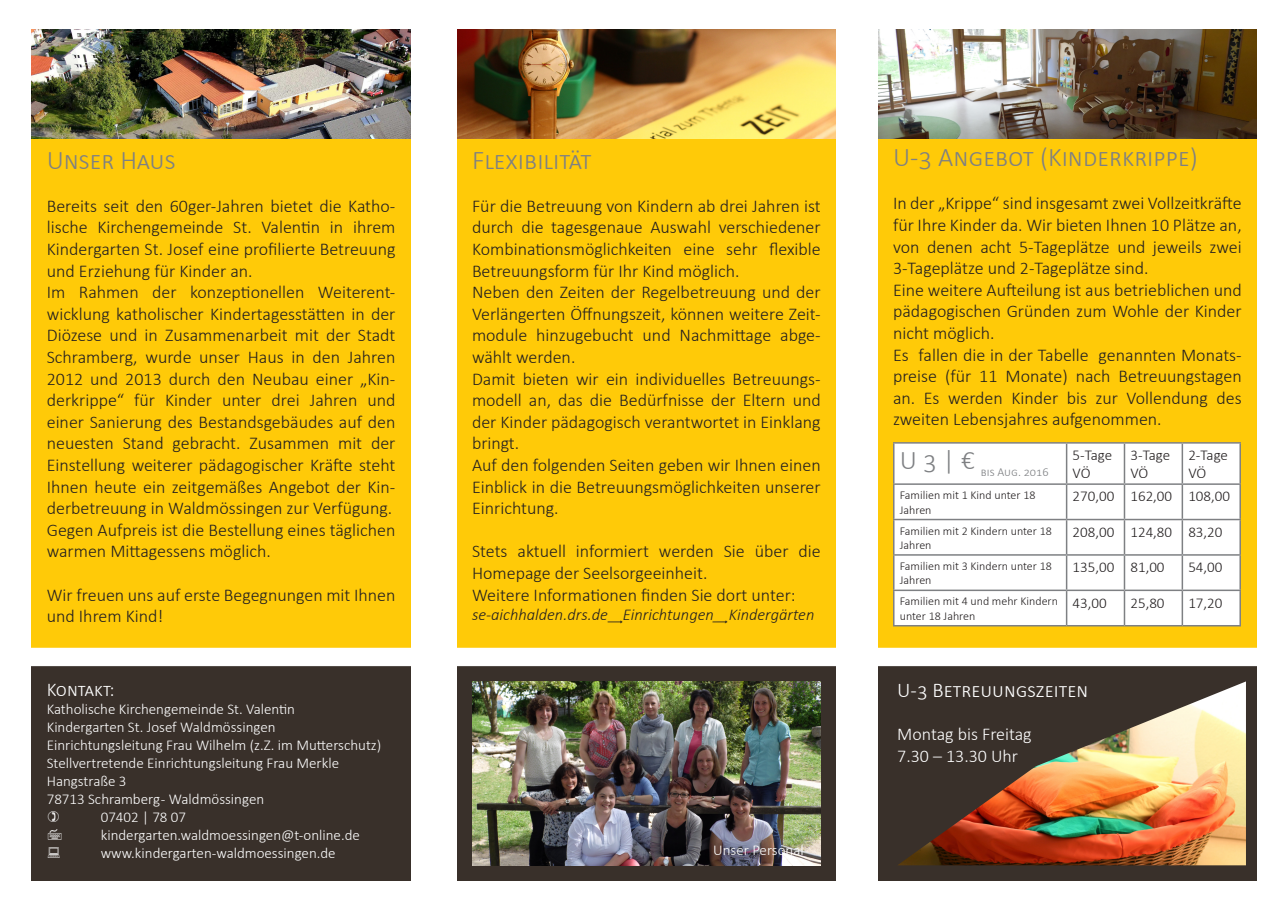
<style>
.page{position:relative;width:1280px;height:910px;background:#fff}
.page>*{position:absolute;margin:0;border:0;box-sizing:border-box;transform-origin:0 0}
.t1{font:300 27px "Calibri";color:#7e8083}
.t2{font:300 21px "Calibri";color:#fff}
.t3{font:300 19.5px "Calibri";color:#fff}
.t4{font:300 18px/21.6px "Calibri";color:#231f20}
.t5{font:300 18px/21.6px "Calibri";color:#fff}
.t6{font:italic 300 16.5px "Calibri";color:#231f20}
.t7{font:300 15px "Calibri";color:#fff}
.t8{font:300 15px/18px "Calibri";color:#231f20}
.t9{font:300 12.3px "Calibri";color:#7e8083}
.t10{font:300 12px/14.4px "Calibri";color:#231f20}
.s1{font-style:normal}
</style>
<div class="page">
<img style="left:32px;top:138px;width:378px;height:742px">
<img style="left:457px;top:138px;width:379px;height:742px">
<img style="left:878px;top:138px;width:378px;height:742px">
<svg style="left:894px;top:444px;width:345px;height:181px"></svg>
<hr style="left:893px;top:442px;width:173px;height:2px;background:#7e8083">
<hr style="left:893px;top:444px;width:1px;height:39px;background:#7e8083">
<hr style="left:1066px;top:442px;width:58px;height:2px;background:#7e8083">
<hr style="left:1066px;top:444px;width:1px;height:39px;background:#7e8083">
<hr style="left:1124px;top:442px;width:58px;height:2px;background:#7e8083">
<hr style="left:1124px;top:444px;width:1px;height:39px;background:#7e8083">
<hr style="left:1182px;top:442px;width:59px;height:2px;background:#7e8083">
<hr style="left:1181px;top:444px;width:2px;height:39px;background:#7e8083">
<hr style="left:1239px;top:444px;width:2px;height:39px;background:#7e8083">
<hr style="left:893px;top:483px;width:173px;height:2px;background:#7e8083">
<hr style="left:893px;top:485px;width:1px;height:34px;background:#7e8083">
<hr style="left:1066px;top:483px;width:58px;height:2px;background:#7e8083">
<hr style="left:1066px;top:485px;width:1px;height:34px;background:#7e8083">
<hr style="left:1124px;top:483px;width:58px;height:2px;background:#7e8083">
<hr style="left:1124px;top:485px;width:1px;height:34px;background:#7e8083">
<hr style="left:1182px;top:483px;width:59px;height:2px;background:#7e8083">
<hr style="left:1181px;top:485px;width:2px;height:34px;background:#7e8083">
<hr style="left:1239px;top:485px;width:2px;height:34px;background:#7e8083">
<hr style="left:893px;top:519px;width:173px;height:1px;background:#7e8083">
<hr style="left:893px;top:520px;width:1px;height:34px;background:#7e8083">
<hr style="left:1066px;top:519px;width:58px;height:1px;background:#7e8083">
<hr style="left:1066px;top:520px;width:1px;height:34px;background:#7e8083">
<hr style="left:1124px;top:519px;width:58px;height:1px;background:#7e8083">
<hr style="left:1124px;top:520px;width:1px;height:34px;background:#7e8083">
<hr style="left:1182px;top:519px;width:59px;height:1px;background:#7e8083">
<hr style="left:1181px;top:520px;width:2px;height:34px;background:#7e8083">
<hr style="left:1239px;top:520px;width:2px;height:34px;background:#7e8083">
<hr style="left:893px;top:554px;width:173px;height:2px;background:#7e8083">
<hr style="left:893px;top:556px;width:1px;height:34px;background:#7e8083">
<hr style="left:1066px;top:554px;width:58px;height:2px;background:#7e8083">
<hr style="left:1066px;top:556px;width:1px;height:34px;background:#7e8083">
<hr style="left:1124px;top:554px;width:58px;height:2px;background:#7e8083">
<hr style="left:1124px;top:556px;width:1px;height:34px;background:#7e8083">
<hr style="left:1182px;top:554px;width:59px;height:2px;background:#7e8083">
<hr style="left:1181px;top:556px;width:2px;height:34px;background:#7e8083">
<hr style="left:1239px;top:556px;width:2px;height:34px;background:#7e8083">
<hr style="left:893px;top:590px;width:173px;height:1px;background:#7e8083">
<hr style="left:893px;top:591px;width:1px;height:34px;background:#7e8083">
<hr style="left:1066px;top:590px;width:58px;height:1px;background:#7e8083">
<hr style="left:1066px;top:591px;width:1px;height:34px;background:#7e8083">
<hr style="left:1124px;top:590px;width:58px;height:1px;background:#7e8083">
<hr style="left:1124px;top:591px;width:1px;height:34px;background:#7e8083">
<hr style="left:1182px;top:590px;width:59px;height:1px;background:#7e8083">
<hr style="left:1181px;top:591px;width:2px;height:34px;background:#7e8083">
<hr style="left:1239px;top:591px;width:2px;height:34px;background:#7e8083">
<hr style="left:893px;top:625px;width:173px;height:1px;background:#7e8083">
<hr style="left:1066px;top:625px;width:58px;height:1px;background:#7e8083">
<hr style="left:1124px;top:625px;width:58px;height:1px;background:#7e8083">
<hr style="left:1182px;top:625px;width:59px;height:1px;background:#7e8083">
<img style="left:472px;top:681px;width:349px;height:184px">
<img style="left:457px;top:30px;width:379px;height:108px">
<img style="left:897px;top:681px;width:349px;height:184px">
<img style="left:878px;top:30px;width:378px;height:108px">
<img style="left:32px;top:30px;width:378px;height:108px">
<svg style="left:48px;top:811px;width:11px;height:11px"></svg>
<svg style="left:48px;top:829px;width:14px;height:11px"></svg>
<svg style="left:48px;top:847px;width:12px;height:11px"></svg>
<h1 class="t1" style="left:47px;top:143px;width:130px">Unser Haus</h1>
<p class="t4" style="left:47px;top:195px;width:350px">Bereits seit den 60ger-Jahren bietet die Katho&shy;lische Kirchengemeinde St. Valentin in ihrem Kindergarten St. Josef eine profilierte Betreuung und Erziehung für Kinder an.<br>Im Rahmen der konzeptionellen Weiterent&shy;wicklung katholischer Kindertagesstätten in der Diözese und in Zusammenarbeit mit der Stadt Schramberg, wurde unser Haus in den Jahren 2012 und 2013 durch den Neubau einer „Kin&shy;derkrippe“ für Kinder unter drei Jahren und einer Sanierung des Bestandsgebäudes auf den neuesten Stand gebracht. Zusammen mit der Einstellung weiterer pädagogischer Kräfte steht Ihnen heute ein zeitgemäßes Angebot der Kin&shy;derbetreuung in Waldmössingen zur Verfügung.<br>Gegen Aufpreis ist die Bestellung eines täglichen warmen Mittagessens möglich.</p>
<p class="t4" style="left:47px;top:584px;width:350px">Wir freuen uns auf erste Begegnungen mit Ihnen und Ihrem Kind!</p>
<p class="t3" style="left:47px;top:677px;width:69px">Kontakt:</p>
<p class="t7" style="left:47px;top:700px;width:250px">Katholische Kirchengemeinde St. Valentin</p>
<p class="t7" style="left:47px;top:718px;width:230px">Kindergarten St. Josef Waldmössingen</p>
<p class="t7" style="left:47px;top:736px;width:336px">Einrichtungsleitung Frau Wilhelm (z.Z. im Mutterschutz)</p>
<p class="t7" style="left:47px;top:754px;width:294px">Stellvertretende Einrichtungsleitung Frau Merkle</p>
<p class="t7" style="left:47px;top:772px;width:81px">Hangstraße 3</p>
<p class="t7" style="left:47px;top:790px;width:219px">78713 Schramberg - Waldmössingen</p>
<p class="t7" style="left:101px;top:808px;width:87px">07402 | 78 07</p>
<p class="t7" style="left:101px;top:826px;width:261px">kindergarten.waldmoessingen@t-online.de</p>
<p class="t7" style="left:101px;top:844px;width:236px">www.kindergarten-waldmoessingen.de</p>
<h1 class="t1" style="left:472px;top:143px;width:121px">Flexibilität</h1>
<p class="t4" style="left:472px;top:195px;width:350px">Für die Betreuung von Kindern ab drei Jahren ist durch die tagesgenaue Auswahl verschiedener Kombinationsmöglichkeiten eine sehr flexible Betreuungsform für Ihr Kind möglich.<br>Neben den Zeiten der Regelbetreuung und der Verlängerten Öffnungszeit, können weitere Zeit&shy;module hinzugebucht und Nachmittage abge&shy;wählt werden.<br>Damit bieten wir ein individuelles Betreuungs&shy;modell an, das die Bedürfnisse der Eltern und der Kinder pädagogisch verantwortet in Einklang bringt.<br>Auf den folgenden Seiten geben wir Ihnen einen Einblick in die Betreuungsmöglichkeiten unserer Einrichtung.</p>
<p class="t4" style="left:472px;top:540px;width:350px">Stets aktuell informiert werden Sie über die<br>Homepage der Seelsorgeeinheit.<br>Weitere Informationen finden Sie dort unter:</p>
<p class="t6" style="left:472px;top:605px;width:344px">se-aichhalden.drs.de <span class="s1">͢</span>Einrichtungen ͢Kindergärten</p>
<p class="t7" style="left:713px;top:841px;width:92px">Unser Personal</p>
<h1 class="t1" style="left:893px;top:140px;width:306px">U-3 Angebot (Kinderkrippe)</h1>
<p class="t4" style="left:893px;top:192px;width:350px">In der „Krippe“ sind insgesamt zwei Vollzeitkräfte für Ihre Kinder da. Wir bieten Ihnen 10 Plätze an, von denen acht 5-Tageplätze und jeweils zwei 3-Tageplätze und 2-Tageplätze sind.<br>Eine weitere Aufteilung ist aus betrieblichen und pädagogischen Gründen zum Wohle der Kinder nicht möglich.<br>Es fallen die in der Tabelle genannten Monats&shy;preise (für 11 Monate) nach Betreuungstagen an. Es werden Kinder bis zur Vollendung des zweiten Lebensjahres aufgenommen.</p>
<p class="t9" style="left:900px;top:464px;width:150px"><sup>U</sup> <sup>3</sup> <sup>|</sup> <sup>€</sup> bis Aug. 2016</p>
<p class="t8" style="left:1072px;top:446px;width:41px">5-Tage<br>VÖ</p>
<p class="t8" style="left:1130px;top:446px;width:41px">3-Tage<br>VÖ</p>
<p class="t8" style="left:1188px;top:446px;width:41px">2-Tage<br>VÖ</p>
<p class="t10" style="left:900px;top:488px;width:137px">Familien mit 1 Kind unter 18<br>Jahren</p>
<p class="t8" style="left:1072px;top:487px;width:159px">270,00 162,00 108,00</p>
<p class="t10" style="left:900px;top:523px;width:154px">Familien mit 2 Kindern unter 18<br>Jahren</p>
<p class="t8" style="left:1072px;top:523px;width:151px">208,00 124,80 83,20</p>
<p class="t10" style="left:900px;top:559px;width:154px">Familien mit 3 Kindern unter 18<br>Jahren</p>
<p class="t8" style="left:1072px;top:558px;width:93px">135,00 81,00</p>
<p class="t8" style="left:1188px;top:558px;width:36px">54,00</p>
<p class="t10" style="left:900px;top:594px;width:160px">Familien mit 4 und mehr Kindern unter 18 Jahren</p>
<p class="t8" style="left:1072px;top:593px;width:36px">43,00</p>
<p class="t8" style="left:1130px;top:593px;width:36px">25,80</p>
<p class="t8" style="left:1188px;top:593px;width:36px">17,20</p>
<p class="t2" style="left:897px;top:677px;width:192px">U-3 Betreuungszeiten</p>
<p class="t5" style="left:897px;top:723px;width:136px">Montag bis Freitag<br>7.30 – 13.30 Uhr</p>
</div>
